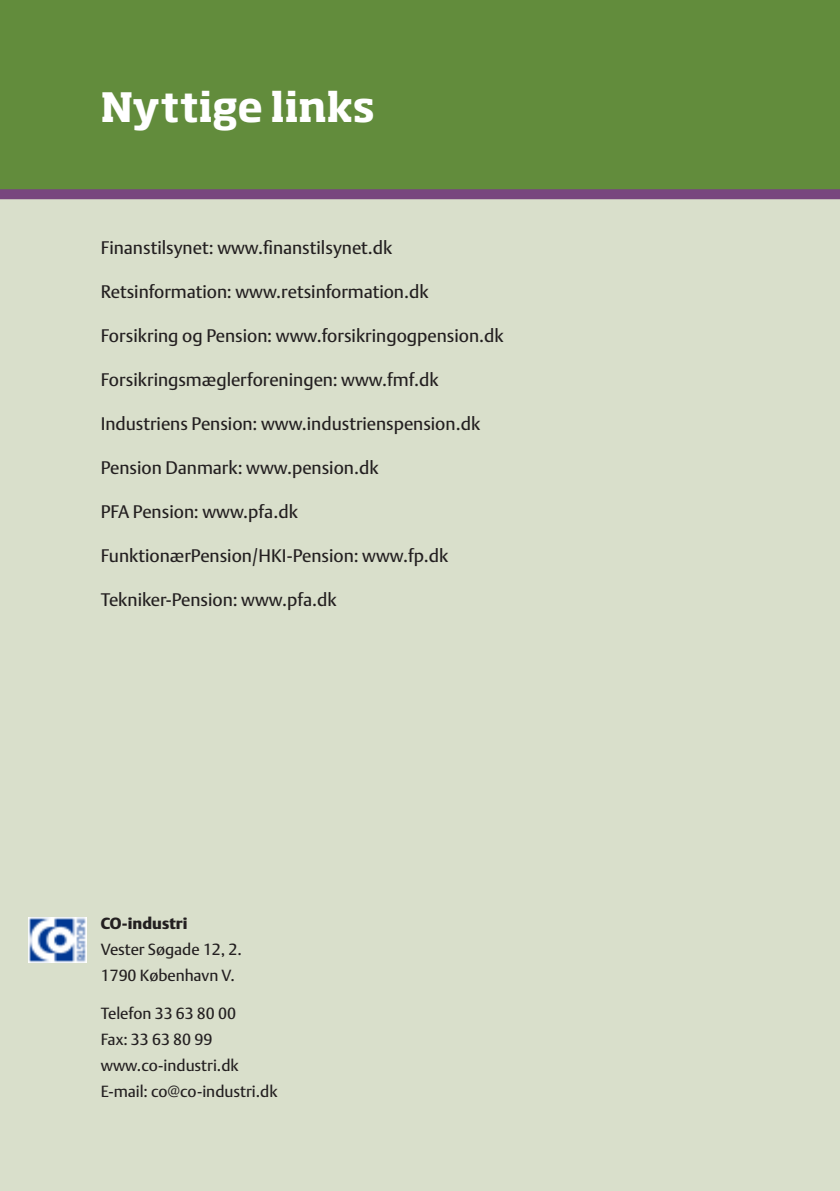
<style>
.page{position:relative;width:840px;height:1191px;background:#fff}
.page>*{position:absolute;margin:0;border:0;box-sizing:border-box;transform-origin:0 0}
.t1{font:700 40px "Soho Pro";letter-spacing:-.005em;color:#fff}
.t2{font:18px "DTL Argo T";color:#231f20}
.t3{font:16px/26px "DTL Argo T";color:#231f20}
.t4{font:16px "DTL Argo T Black";color:#231f20}
</style>
<div class="page">
<div style="left:0;top:189px;width:839px;height:1002px;background:#d9dfcb"></div>
<div style="left:0;top:0;width:839px;height:194px;background:#628c3c"></div>
<div style="left:0;top:189px;width:839px;height:10px;background:#78467e"></div>
<img style="left:29px;top:917px;width:57px;height:46px">
<h1 class="t1" style="left:101px;top:78px;width:276px">Nyttige links</h1>
<p class="t2" style="left:101px;top:237px;width:293px">Finanstilsynet: www.finanstilsynet.dk</p>
<p class="t2" style="left:101px;top:281px;width:329px">Retsinformation: www.retsinformation.dk</p>
<p class="t2" style="left:101px;top:325px;width:404px">Forsikring og Pension: www.forsikringogpension.dk</p>
<p class="t2" style="left:101px;top:369px;width:339px">Forsikringsmæglerforeningen: www.fmf.dk</p>
<p class="t2" style="left:101px;top:413px;width:381px">Industriens Pension: www.industrienspension.dk</p>
<p class="t2" style="left:101px;top:457px;width:279px">Pension Danmark: www.pension.dk</p>
<p class="t2" style="left:101px;top:501px;width:199px">PFA Pension: www.pfa.dk</p>
<p class="t2" style="left:101px;top:545px;width:349px">FunktionærPension/HKI-Pension: www.fp.dk</p>
<p class="t2" style="left:101px;top:589px;width:237px">Tekniker-Pension: www.pfa.dk</p>
<p class="t4" style="left:101px;top:914px;width:88px">CO-industri</p>
<p class="t3" style="left:101px;top:936px;width:143px">Vester Søgade 12, 2.<br>1790 København V.</p>
<p class="t3" style="left:101px;top:1000px;width:178px">Telefon 33 63 80 00<br>Fax: 33 63 80 99 www.co-industri.dk<br>E-mail: co@co-industri.dk</p>
</div>
